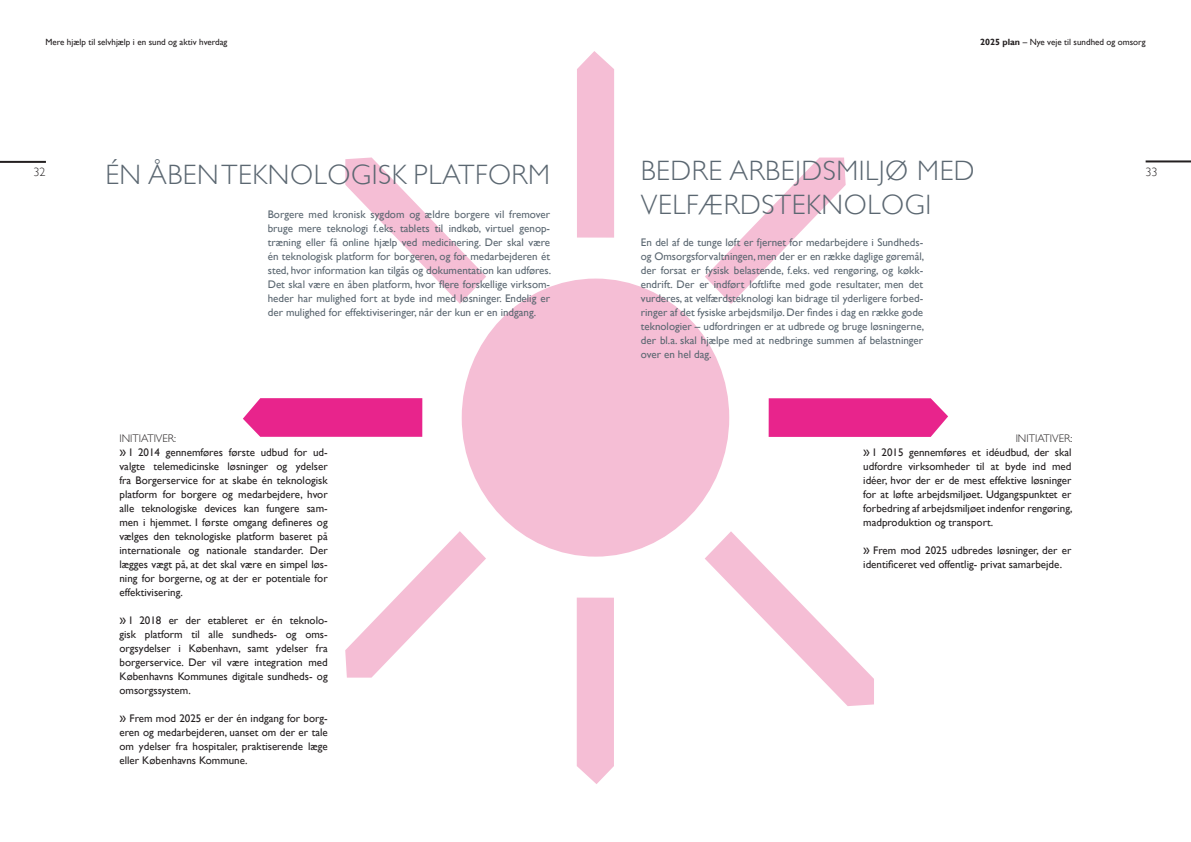
<style>
.page{position:relative;width:1191px;height:842px;background:#fff}
.page>*{position:absolute;margin:0;border:0;box-sizing:border-box;transform-origin:0 0}
.t1{font:300 28px/33.6px "Gill Sans";letter-spacing:.02em;color:#5b6771}
.t2{font:300 12px "Gill Sans";color:#231f20}
.t3{font:11px/14px "Gill Sans";color:#231f20;text-align:justify}
.t4{font:11px/14px "Gill Sans";color:#5b6771;text-align:justify}
.t5{font:9px "Gill Sans";color:#231f20}
.s1{font-weight:700}
.s2{font-weight:300}
.s3{font-size:14px}
</style>
<div class="page">
<div style="left:462px;top:279px;width:267px;height:278px;background:#f5bed5;border-radius:50%"></div>
<svg style="left:345px;top:157px;width:141px;height:147px"></svg>
<svg style="left:243px;top:398px;width:179px;height:39px;background:#e93092"></svg>
<div style="left:577px;top:51px;width:37px;height:187px;background:#f5bed5"></div>
<svg style="left:705px;top:158px;width:140px;height:146px"></svg>
<svg style="left:768px;top:398px;width:180px;height:39px;background:#e93192"></svg>
<svg style="left:705px;top:531px;width:169px;height:175px"></svg>
<div style="left:577px;top:598px;width:37px;height:186px;background:#f5bed5"></div>
<svg style="left:345px;top:531px;width:141px;height:147px"></svg>
<hr style="left:1145px;top:160px;width:46px;height:2px;background:#231f20">
<hr style="left:0;top:161px;width:46px;height:2px;background:#231f20">
<p class="t5" style="left:45px;top:38px;width:184px">mere hjælp til selvhjælp i en sund og aktiv hverdag</p>
<p class="t5" style="left:980px;top:38px;width:167px"><span class="s1">2025 plan</span> – nye veje til sundhed og omsorg</p>
<p class="t2" style="left:33px;top:167px;width:13px">32</p>
<h1 class="t1" style="left:105px;top:160px;width:446px">ÉN ÅBEN TEKNOLOGISK PLATFORM</h1>
<p class="t4" style="left:268px;top:208px;width:285px">Borgere med kronisk sygdom og ældre borgere vil fremover bruge mere teknologi f.eks. tablets til indkøb, virtuel genop&shy;træning eller få online hjælp ved medicinering. der skal være én teknologisk platform for borgeren, og for medarbejderen ét sted, hvor information kan tilgås og dokumentation kan udføres.<br>Det skal være en åben platform, hvor flere forskellige virksom&shy;heder har mulighed fort at byde ind med løsninger. endelig er der mulighed for effektiviseringer, når der kun er en indgang.</p>
<h1 class="t1" style="left:641px;top:156px;width:335px">BEDRE ARBEJDSMILJØ MED<br>VELFÆRDSTEKNOLOGI</h1>
<p class="t4" style="left:641px;top:236px;width:285px">en del af de tunge løft er fjernet for medarbejdere i sundheds&shy;og omsorgsforvaltningen, men der er en række daglige gøremål, der forsat er fysisk belastende, f.eks. ved rengøring, og køkk&shy;endrift. der er indført loftlifte med gode resultater, men det vurderes, at velfærdsteknologi kan bidrage til yderligere forbed&shy;ringer af det fysiske arbejdsmiljø. Der findes i dag en række gode teknologier – udfordringen er at udbrede og bruge løsningerne, der bl.a. skal hjælpe med at nedbringe summen af belastninger over en hel dag.</p>
<p class="t2" style="left:1145px;top:167px;width:13px">33</p>
<p class="t3" style="left:119px;top:432px;width:210px;text-align:left"><span class="s2">INITIATIVER:<br></span><span class="s3">»</span> i 2014 gennemføres første udbud for ud&shy;valgte telemedicinske løsninger og ydelser fra Borgerservice for at skabe én teknologisk platform for borgere og medarbejdere, hvor alle teknologiske devices kan fungere sam&shy;men i hjemmet. I første omgang defineres og vælges den teknologiske platform baseret på internationale og nationale standarder. der lægges vægt på, at det skal være en simpel løs&shy;ning for borgerne, og at der er potentiale for effektivisering.</p>
<p class="t3" style="left:119px;top:614px;width:210px"><span class="s3">»</span> i 2018 er der etableret er én teknolo&shy;gisk platform til alle sundheds- og oms&shy;orgsydelser i københavn, samt ydelser fra borgerservice. der vil være integration med københavns kommunes digitale sundheds- og omsorgssystem.</p>
<p class="t3" style="left:119px;top:712px;width:210px"><span class="s3">»</span> frem mod 2025 er der én indgang for borg&shy;eren og medarbejderen, uanset om der er tale om ydelser fra hospitaler, praktiserende læge eller københavns kommune.</p>
<p class="t3" style="left:863px;top:432px;width:211px;text-indent:152px"><span class="s2">INITIATIVER: </span><span class="s3">»</span> i 2015 gennemføres et idéudbud, der skal udfordre virksomheder til at byde ind med idéer, hvor der er de mest effektive løsninger for at løfte arbejdsmiljøet. udgangspunktet er forbedring af arbejdsmiljøet indenfor rengøring, madproduktion og transport.</p>
<p class="t3" style="left:863px;top:544px;width:210px"><span class="s3">»</span> frem mod 2025 udbredes løsninger, der er identificeret ved offentlig- privat samarbejde.</p>
</div>
